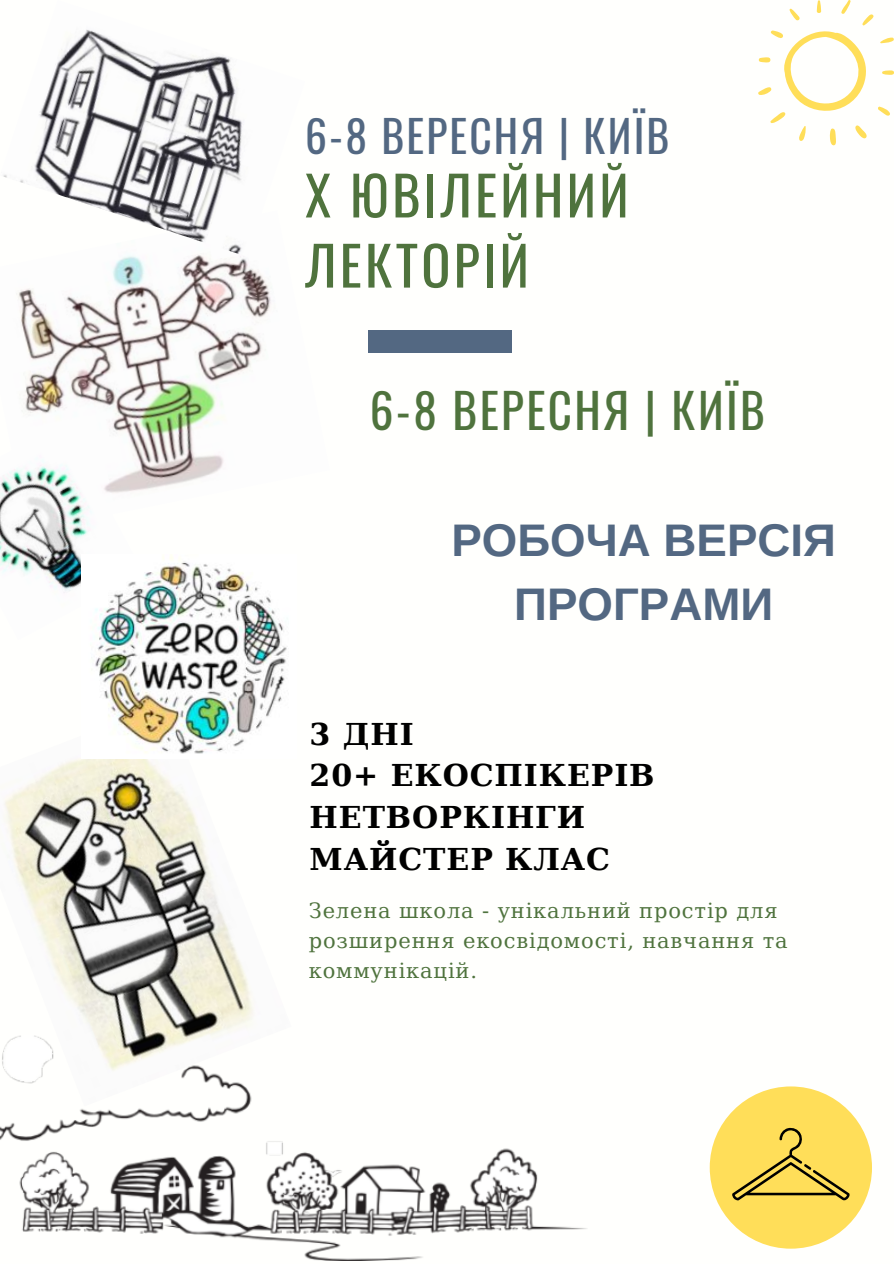
<style>
.page{position:relative;width:894px;height:1264px;background:#fff}
.page>*{position:absolute;margin:0;border:0;box-sizing:border-box;transform-origin:0 0}
.t1{font:54px/70.1px "Oswald";letter-spacing:.06em;color:#4f733d}
.t2{font:47.25px "Oswald";letter-spacing:.05em;color:#4f733d}
.t3{font:700 45.6px/63.6px "Arimo";color:#536882;text-align:center}
.t4{font:43.5px "Oswald";letter-spacing:.05em;color:#536882}
.t5{font:700 30px/41.5px "DejaVu Serif";letter-spacing:.03em;color:#000}
.t6{font:21px/29.7px "DejaVu Serif";letter-spacing:.04em;color:#4f733d}
</style>
<div class="page">
<img style="left:4px;top:758px;width:250px;height:277px">
<img style="left:16px;top:257px;width:255px;height:233px">
<img style="left:3px;top:29px;width:240px;height:228px">
<div style="left:368px;top:330px;width:143px;height:23px;background:#536882"></div>
<svg style="left:758px;top:0;width:135px;height:145px"></svg>
<img style="left:0;top:423px;width:143px;height:170px">
<img style="left:82px;top:554px;width:205px;height:200px">
<img style="left:0;top:1035px;width:587px;height:224px">
<div style="left:709px;top:1086px;width:162px;height:162px;background:#ffde59;border-radius:50%"></div>
<svg style="left:732px;top:1127px;width:117px;height:74px"></svg>
<h3 class="t4" style="left:305px;top:102px;width:366px">6-8 ВЕРЕСНЯ | КИЇВ</h3>
<h1 class="t1" style="left:305px;top:158px;width:325px">Х ЮВІЛЕЙНИЙ<br>ЛЕКТОРІЙ</h1>
<h2 class="t2" style="left:370px;top:373px;width:396px">6-8 ВЕРЕСНЯ | КИЇВ</h2>
<h3 class="t3" style="left:451px;top:508px;width:386px">РОБОЧА ВЕРСІЯ<br>ПРОГРАМИ</h3>
<h3 class="t5" style="left:309px;top:713px;width:346px">3 ДНІ<br>20+ ЕКОСПІКЕРІВ<br>НЕТВОРКІНГИ<br>МАЙСТЕР КЛАС</h3>
<p class="t6" style="left:308px;top:896px;width:480px">Зелена школа - унікальний простір для розширення екосвідомості, навчання та коммунікацій.</p>
</div>
